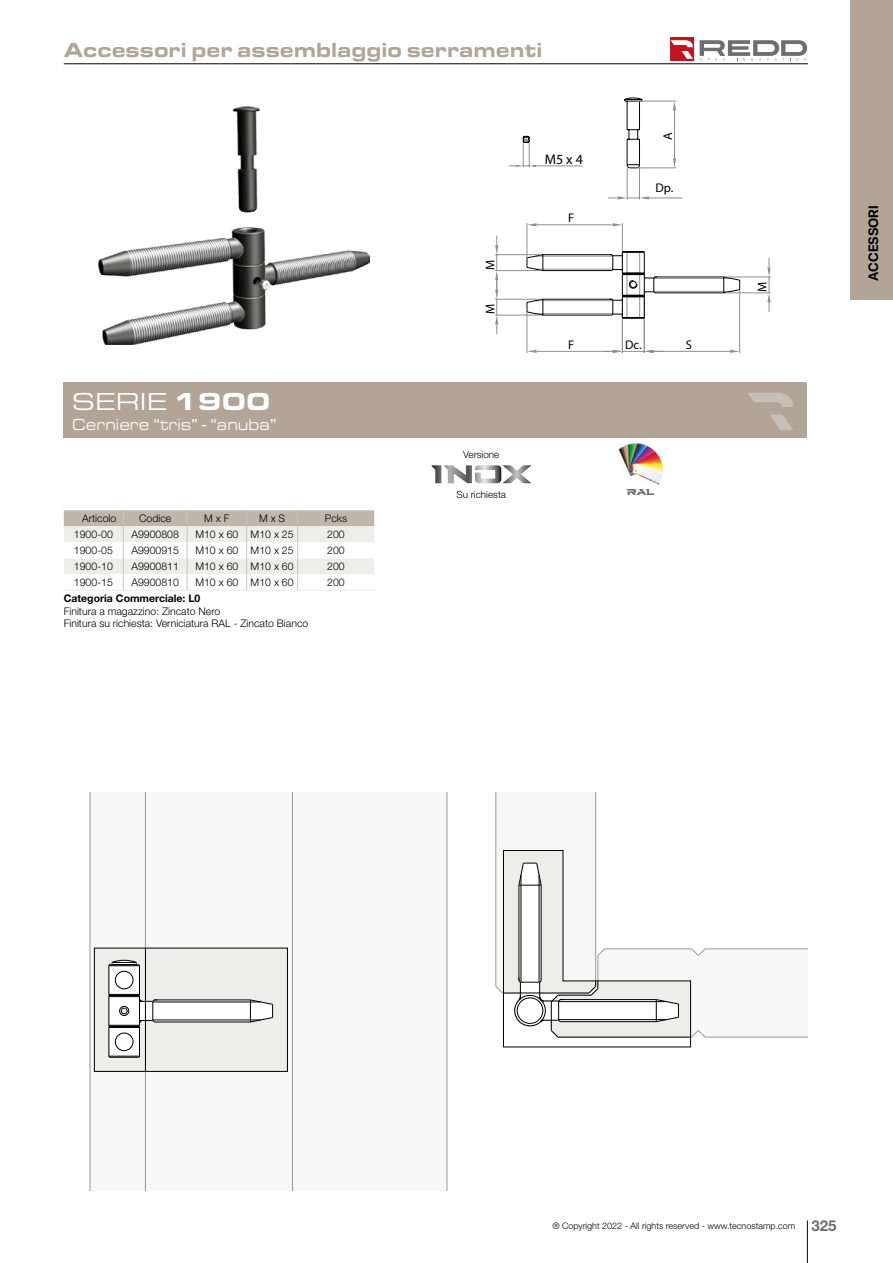
<style>
.page{position:relative;width:893px;height:1263px;background:#fff}
.page>*{position:absolute;margin:0;border:0;box-sizing:border-box;transform-origin:0 0}
.t1{font:25.5px "Eurostile Ext";color:#fff}
.t2{font:900 21px "Eurostile Ext";color:#b2a598;scale:.9 1}
.t3{font:16.5px "Eurostile Ext";color:#fff;scale:.88 1}
.t4{font:14.1px "Myriad Pro";color:#000}
.t5{font:700 13.5px "SFUI Display";color:#000}
.t6{font:12.6px "Myriad Pro";color:#000}
.TABELLE_LIGHT{font:300 10.5px "Helvetica Neue LT Std";color:#000}
.TABELLE_Piè_di_tabel{font:300 10.5px/12.6px "Helvetica Neue LT Std";color:#000}
.t7{font:10.5px "Cyberdyne";color:#6e6e6e}
.t8{font:300 9.9px "Helvetica Neue LT Std";color:#000}
.t9{font:300 9px "Helvetica Neue LT Std";color:#000}
.s1{font-weight:900}
.s2{font-weight:700}
.s3{font-weight:700;font-size:15px;color:#6e6e6e}
</style>
<div class="page">
<hr style="left:807px;top:1220px;width:1px;height:43px;background:#000">
<hr style="left:64px;top:64px;width:744px;height:1px;background:#000">
<div style="left:64px;top:383px;width:743px;height:55px;background:#b2a598"></div>
<svg style="left:700px;top:40px;width:107px;height:21px"></svg>
<svg style="left:670px;top:37px;width:24px;height:24px"></svg>
<svg style="left:748px;top:393px;width:45px;height:37px"></svg>
<hr style="left:725px;top:293px;width:46px;height:1px;background:#8f8f8f">
<hr style="left:725px;top:277px;width:46px;height:1px;background:#8f8f8f">
<svg style="left:767px;top:258px;width:4px;height:54px"></svg>
<hr style="left:644px;top:290px;width:1px;height:63px;background:#8f8f8f">
<hr style="left:739px;top:290px;width:1px;height:63px;background:#8f8f8f">
<hr style="left:654px;top:351px;width:76px;height:1px;background:#8f8f8f">
<svg style="left:730px;top:350px;width:10px;height:3px"></svg>
<hr style="left:495px;top:299px;width:46px;height:1px;background:#8f8f8f">
<hr style="left:495px;top:315px;width:46px;height:1px;background:#8f8f8f">
<hr style="left:495px;top:270px;width:46px;height:1px;background:#8f8f8f">
<hr style="left:495px;top:254px;width:46px;height:1px;background:#8f8f8f">
<svg style="left:495px;top:236px;width:3px;height:98px"></svg>
<hr style="left:527px;top:309px;width:1px;height:44px;background:#8f8f8f">
<hr style="left:622px;top:309px;width:1px;height:44px;background:#8f8f8f">
<hr style="left:536px;top:351px;width:77px;height:1px;background:#8f8f8f">
<svg style="left:527px;top:350px;width:9px;height:3px"></svg>
<svg style="left:603px;top:350px;width:60px;height:3px"></svg>
<svg style="left:509px;top:98px;width:231px;height:221px"></svg>
<div style="left:630px;top:281px;width:6px;height:7px;border:1px solid #000;border-radius:50%"></div>
<img style="left:99px;top:106px;width:270px;height:238px">
<svg style="left:90px;top:792px;width:197px;height:399px"></svg>
<div style="left:115px;top:971px;width:18px;height:18px;border:1px solid #000;border-radius:50%"></div>
<div style="left:115px;top:1033px;width:18px;height:18px;border:1px solid #000;border-radius:50%"></div>
<hr style="left:145px;top:948px;width:1px;height:123px;background:#000">
<div style="left:94px;top:948px;width:194px;height:124px;border:1px solid #000"></div>
<svg style="left:495px;top:792px;width:312px;height:255px"></svg>
<div style="left:851px;top:0;width:42px;height:300px;background:#b2a598"></div>
<svg style="left:64px;top:545px;width:310px;height:45px"></svg>
<hr style="left:64px;top:590px;width:59px;height:1px;background:#ededec">
<hr style="left:123px;top:590px;width:64px;height:1px;background:#ededec">
<hr style="left:187px;top:590px;width:30px;height:1px;background:#ededec">
<hr style="left:217px;top:590px;width:30px;height:1px;background:#ededec">
<hr style="left:247px;top:590px;width:51px;height:1px;background:#ededec">
<hr style="left:298px;top:590px;width:38px;height:1px;background:#ededec">
<hr style="left:336px;top:590px;width:38px;height:1px;background:#ededec">
<img style="left:618px;top:442px;width:47px;height:43px">
<svg style="left:64px;top:483px;width:467px;height:62px"></svg>
<svg style="left:431px;top:465px;width:100px;height:18px"></svg>
<h2 class="t2" style="left:64px;top:34px;width:534px">Accessori per assemblaggio serramenti</h2>
<p class="t1" style="left:72px;top:383px;width:200px">SERIE <span class="s1">1900</span></p>
<p class="t3" style="left:72px;top:412px;width:234px">Cerniere “tris” - “anuba”</p>
<p class="TABELLE_LIGHT" style="left:82px;top:512px;width:36px">Articolo</p>
<p class="TABELLE_LIGHT" style="left:139px;top:512px;width:34px">Codice</p>
<p class="TABELLE_LIGHT" style="left:204px;top:512px;width:27px">M x F</p>
<p class="TABELLE_LIGHT" style="left:259px;top:512px;width:28px">M x S</p>
<p class="TABELLE_LIGHT" style="left:325px;top:512px;width:24px">Pcks</p>
<p class="TABELLE_LIGHT" style="left:74px;top:528px;width:40px">1900-00</p>
<p class="TABELLE_LIGHT" style="left:131px;top:528px;width:49px">A9900808</p>
<p class="TABELLE_LIGHT" style="left:195px;top:528px;width:44px">M10 x 60</p>
<p class="TABELLE_LIGHT" style="left:251px;top:528px;width:44px">M10 x 25</p>
<p class="TABELLE_LIGHT" style="left:327px;top:528px;width:19px">200</p>
<p class="TABELLE_LIGHT" style="left:74px;top:544px;width:40px">1900-05</p>
<p class="TABELLE_LIGHT" style="left:131px;top:544px;width:49px">A9900915</p>
<p class="TABELLE_LIGHT" style="left:195px;top:544px;width:44px">M10 x 60</p>
<p class="TABELLE_LIGHT" style="left:251px;top:544px;width:44px">M10 x 25</p>
<p class="TABELLE_LIGHT" style="left:327px;top:544px;width:19px">200</p>
<p class="TABELLE_LIGHT" style="left:74px;top:560px;width:40px">1900-10</p>
<p class="TABELLE_LIGHT" style="left:131px;top:560px;width:49px">A9900811</p>
<p class="TABELLE_LIGHT" style="left:195px;top:560px;width:44px">M10 x 60</p>
<p class="TABELLE_LIGHT" style="left:251px;top:560px;width:44px">M10 x 60</p>
<p class="TABELLE_LIGHT" style="left:327px;top:560px;width:19px">200</p>
<p class="TABELLE_LIGHT" style="left:74px;top:576px;width:40px">1900-15</p>
<p class="TABELLE_LIGHT" style="left:131px;top:576px;width:49px">A9900810</p>
<p class="TABELLE_LIGHT" style="left:195px;top:576px;width:44px">M10 x 60</p>
<p class="TABELLE_LIGHT" style="left:251px;top:576px;width:44px">M10 x 60</p>
<p class="TABELLE_LIGHT" style="left:327px;top:576px;width:19px">200</p>
<p class="TABELLE_Piè_di_tabel" style="left:64px;top:592px;width:246px"><span class="s2">Categoria Commerciale: L0<br></span>Finitura a magazzino: Zincato Nero<br>Finitura su richiesta: Verniciatura RAL - Zincato Bianco</p>
<p class="t6" style="left:482px;top:270px;width:12px;rotate:-90deg">M</p>
<p class="t6" style="left:482px;top:314px;width:12px;rotate:-90deg">M</p>
<p class="t4" style="left:545px;top:151px;width:40px">M5 x 4</p>
<p class="t6" style="left:568px;top:210px;width:8px">F</p>
<p class="t6" style="left:660px;top:140px;width:9px;rotate:-90deg">A</p>
<p class="t6" style="left:655px;top:180px;width:19px">Dp.</p>
<p class="t6" style="left:568px;top:337px;width:8px">F</p>
<p class="t6" style="left:625px;top:337px;width:18px">Dc.</p>
<p class="t6" style="left:686px;top:337px;width:8px">S</p>
<p class="t8" style="left:463px;top:448px;width:38px">Versione</p>
<p class="t8" style="left:457px;top:488px;width:51px">Su richiesta</p>
<p class="t7" style="left:626px;top:487px;width:30px">RAL</p>
<p class="t6" style="left:755px;top:292px;width:12px;rotate:-90deg">M</p>
<p class="t5" style="left:866px;top:280px;width:77px;rotate:-90deg">ACCESSORI</p>
<p class="t9" style="left:552px;top:1220px;width:286px">® Copyright 2022 - All rights reserved - www.tecnostamp.com <span class="s3">325</span></p>
</div>
